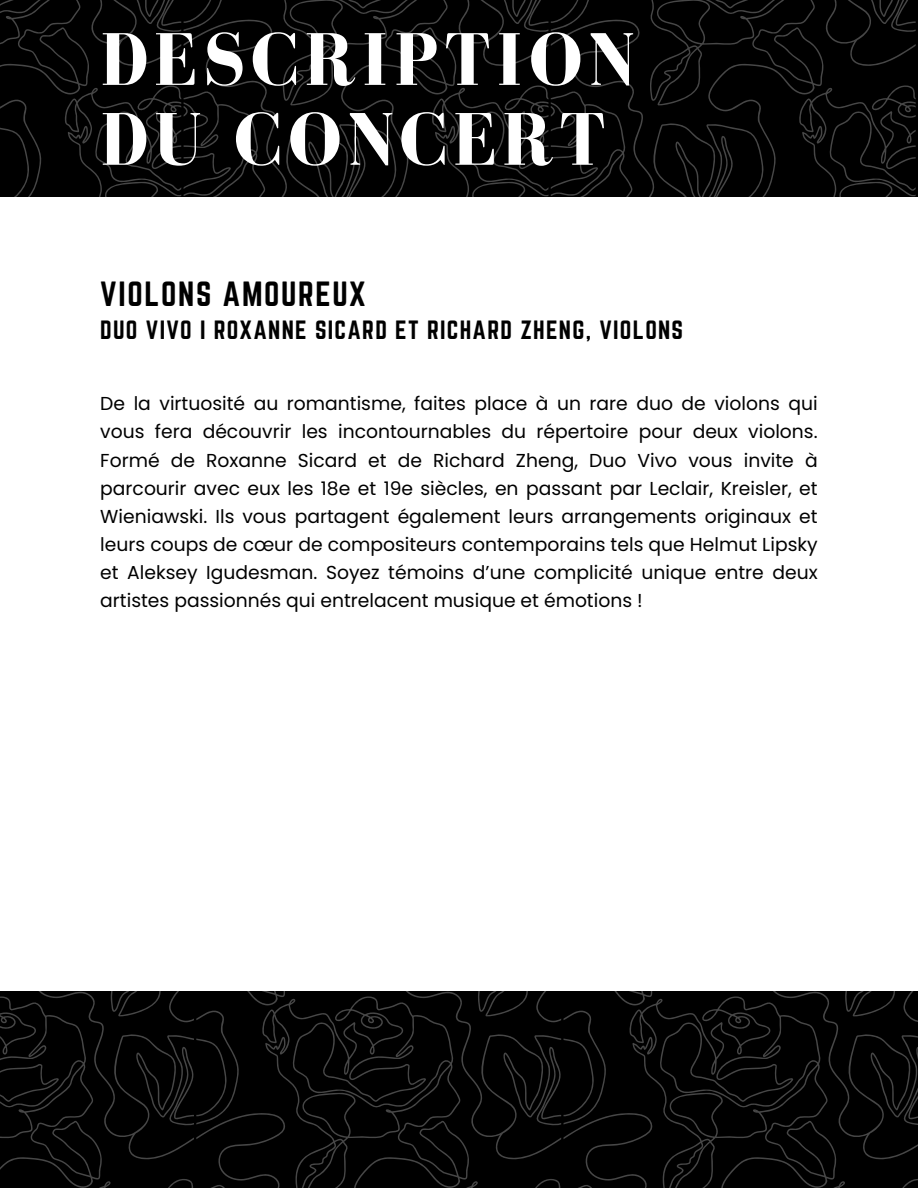
<style>
.page{position:relative;width:918px;height:1188px;background:#fff}
.page>*{position:absolute;margin:0;border:0;box-sizing:border-box;transform-origin:0 0}
.t1{font:700 76.65px/79.8px "Bodoni FLF";letter-spacing:.075em;color:#fff}
.t2{font:30.6px "Norwester";letter-spacing:.055em;color:#000}
.t3{font:23.1px "Norwester";letter-spacing:.055em;color:#000}
.t4{font:18.75px/28.2px "Poppins";color:#000;text-align:justify}
</style>
<div class="page">
<svg style="left:0;top:0;width:916px;height:197px;background:#060606"></svg>
<svg style="left:0;top:991px;width:918px;height:197px;background:#060606"></svg>
<p class="t1" style="left:100px;top:19px;width:536px">DESCRIPTION<br>DU CONCERT</p>
<p class="t2" style="left:100px;top:275px;width:267px">VIOLONS AMOUREUX</p>
<h1 class="t3" style="left:100px;top:316px;width:584px">DUO VIVO I ROXANNE SICARD ET RICHARD ZHENG, VIOLONS</h1>
<p class="t4" style="left:100px;top:390px;width:719px">De la virtuosité au romantisme, faites place à un rare duo de violons qui vous fera découvrir les incontournables du répertoire pour deux violons.<br>Formé de Roxanne Sicard et de Richard Zheng, Duo Vivo vous invite à parcourir avec eux les 18e et 19e siècles, en passant par Leclair, Kreisler, et Wieniawski. Ils vous partagent également leurs arrangements originaux et leurs coups de cœur de compositeurs contemporains tels que Helmut Lipsky et Aleksey Igudesman. Soyez témoins d’une complicité unique entre deux artistes passionnés qui entrelacent musique et émotions !</p>
</div>
